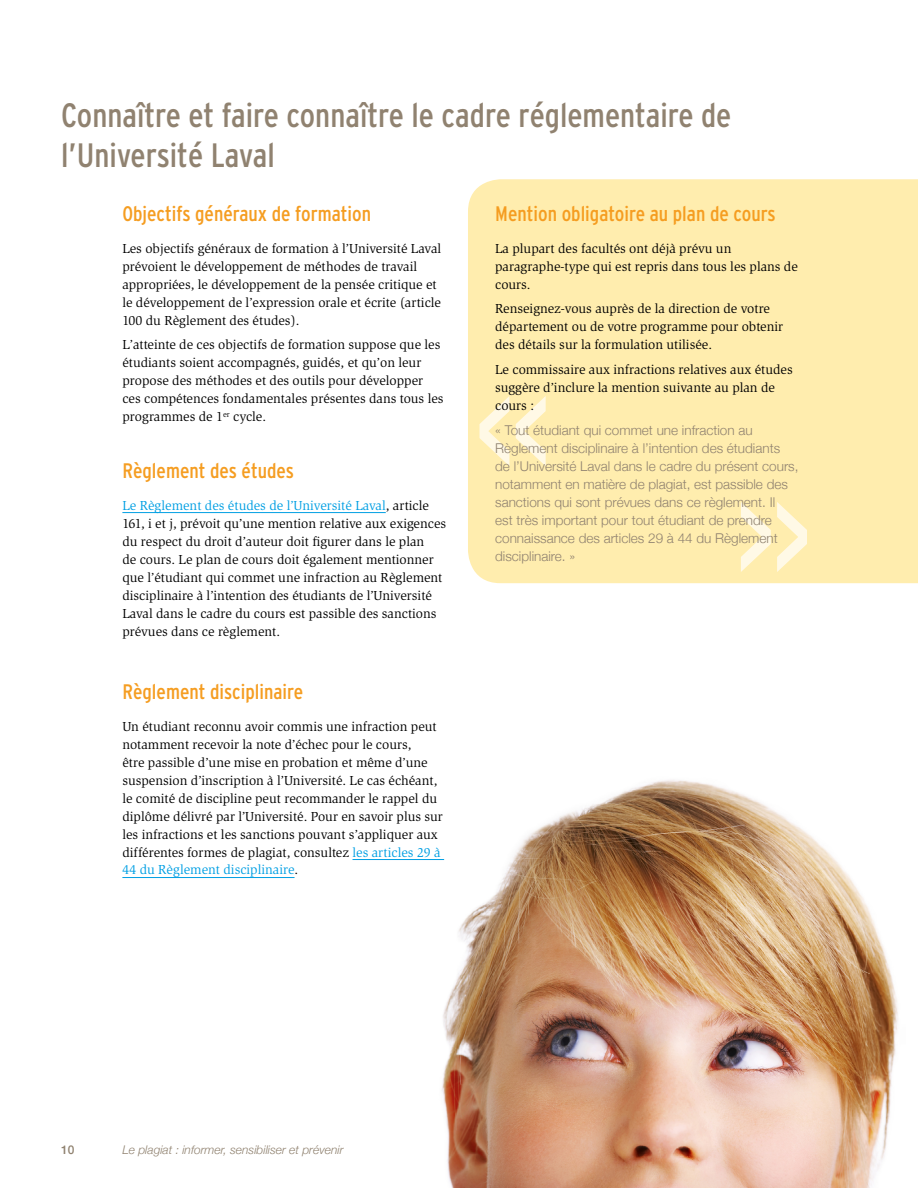
<style>
.page{position:relative;width:918px;height:1188px;background:#fff}
.page>*{position:absolute;margin:0;border:0;box-sizing:border-box;transform-origin:0 0}
.t1{font:condensed 33.75px/40.5px "Interstate";color:#908270}
.t2{font:condensed 21px "Interstate";color:#f59d21}
.t3{font:13.5px/18px "Slimbach ITC";color:#000}
.t4{font:300 13.5px/18px "Helvetica Neue";color:#908270}
.t5{font:italic 300 12px "Helvetica Neue";color:#908270}
.t6{font:500 12px "Helvetica Neue";color:#908270}
.s1{color:#009fe3}
</style>
<div class="page">
<img style="left:442px;top:780px;width:456px;height:408px">
<div style="left:468px;top:179px;width:450px;height:404px;background:#ffedae"></div>
<svg style="left:480px;top:396px;width:66px;height:70px;background:#fff1c2"></svg>
<svg style="left:741px;top:502px;width:66px;height:70px;background:#fff1c2"></svg>
<hr style="left:122px;top:512px;width:264px;height:1px;background:#009fe3">
<hr style="left:353px;top:859px;width:91px;height:1px;background:#009fe3">
<hr style="left:122px;top:877px;width:173px;height:1px;background:#009fe3">
<h1 class="t1" style="left:61px;top:94px;width:672px">Connaître et faire connaître le cadre réglementaire de l’Université Laval</h1>
<h2 class="t2" style="left:122px;top:202px;width:250px">Objectifs généraux de formation</h2>
<p class="t3" style="left:122px;top:239px;width:320px">Les objectifs généraux de formation à l’Université Laval prévoient le développement de méthodes de travail appropriées, le développement de la pensée critique et le développement de l’expression orale et écrite (article 100 du Règlement des études).</p>
<p class="t3" style="left:122px;top:336px;width:323px">L’atteinte de ces objectifs de formation suppose que les étudiants soient accompagnés, guidés, et qu’on leur propose des méthodes et des outils pour développer ces compétences fondamentales présentes dans tous les programmes de 1<sup>er</sup> cycle.</p>
<h2 class="t2" style="left:122px;top:459px;width:173px">Règlement des études</h2>
<p class="t3" style="left:122px;top:496px;width:325px"><span class="s1">Le Règlement des études de l’Université Laval</span>, article 161, i et j, prévoit qu’une mention relative aux exigences du respect du droit d’auteur doit figurer dans le plan<br>de cours. Le plan de cours doit également mentionner que l’étudiant qui commet une infraction au Règlement disciplinaire à l’intention des étudiants de l’Université Laval dans le cadre du cours est passible des sanctions prévues dans ce règlement.</p>
<h2 class="t2" style="left:495px;top:202px;width:282px">Mention obligatoire au plan de cours</h2>
<p class="t3" style="left:495px;top:239px;width:304px">La plupart des facultés ont déjà prévu un paragraphe-type qui est repris dans tous les plans de cours.</p>
<p class="t3" style="left:495px;top:300px;width:289px">Renseignez-vous auprès de la direction de votre département ou de votre programme pour obtenir des détails sur la formulation utilisée.</p>
<p class="t3" style="left:495px;top:361px;width:299px">Le commissaire aux infractions relatives aux études suggère d’inclure la mention suivante au plan de cours :</p>
<p class="t4" style="left:495px;top:421px;width:305px">« Tout étudiant qui commet une infraction au Règlement disciplinaire à l’intention des étudiants<br>de l’Université Laval dans le cadre du présent cours, notamment en matière de plagiat, est passible des sanctions qui sont prévues dans ce règlement. Il<br>est très important pour tout étudiant de prendre connaissance des articles 29 à 44 du Règlement disciplinaire. »</p>
<h2 class="t2" style="left:122px;top:680px;width:182px">Règlement disciplinaire</h2>
<p class="t3" style="left:122px;top:717px;width:322px">Un étudiant reconnu avoir commis une infraction peut notamment recevoir la note d’échec pour le cours,<br>être passible d’une mise en probation et même d’une suspension d’inscription à l’Université. Le cas échéant, le comité de discipline peut recommander le rappel du diplôme délivré par l’Université. Pour en savoir plus sur les infractions et les sanctions pouvant s’appliquer aux différentes formes de plagiat, consultez <span class="s1">les articles 29 à 44 du Règlement disciplinaire</span>.</p>
<p class="t6" style="left:61px;top:1143px;width:15px">10</p>
<p class="t5" style="left:122px;top:1143px;width:223px">Le plagiat : informer, sensibiliser et prévenir</p>
</div>
